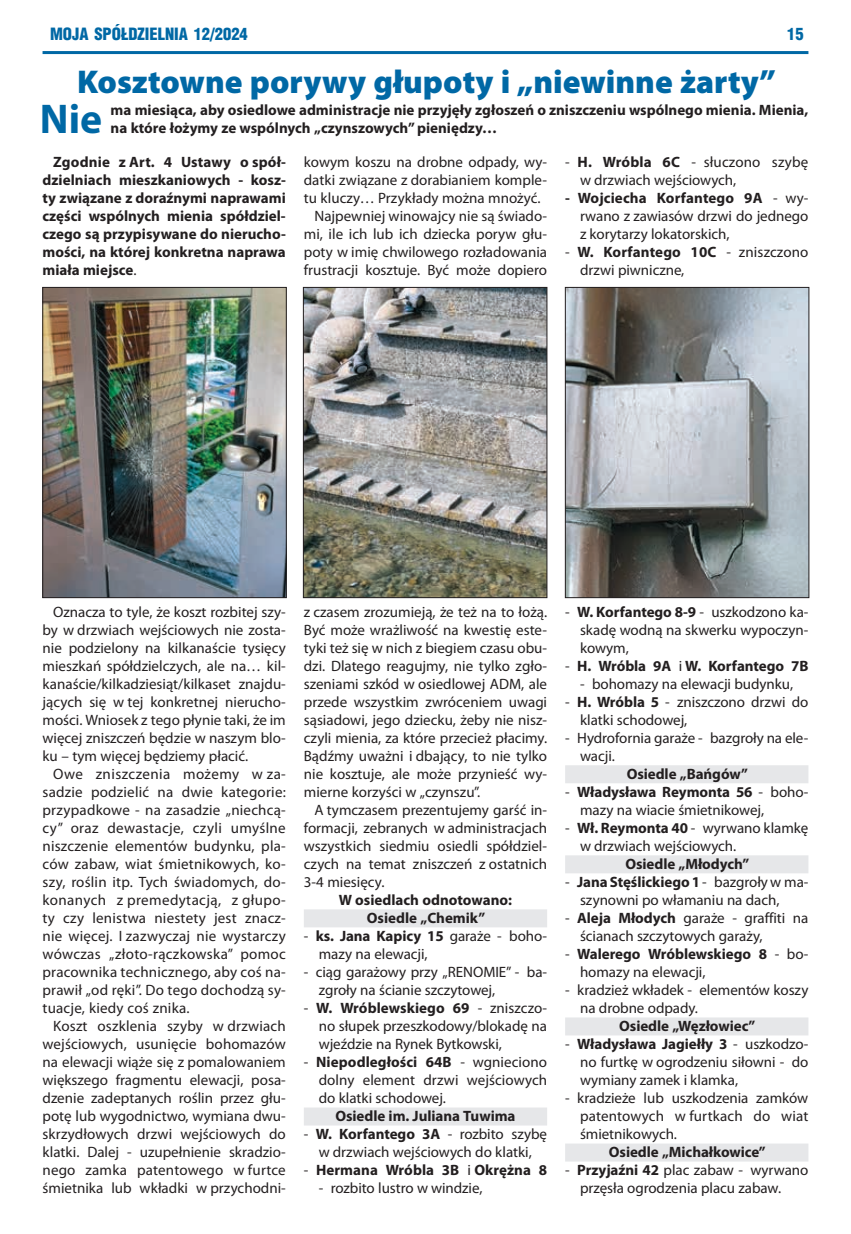
<style>
.page{position:relative;width:851px;height:1234px;background:#fff}
.page>*{position:absolute;margin:0;border:0;box-sizing:border-box;transform-origin:0 0}
.t1{font:700 41.7px "Myriad Pro";color:#0068a5}
.t2{font:900 33px "Myriad Pro";color:#0068a5}
.t3{font:900 16.5px "Switzerland Cond";color:#0068a5}
.t4{font:15px/18px "Myriad Pro";letter-spacing:-.005em;color:#231f20}
.t5{font:700 15px/18px "Myriad Pro";color:#231f20}
.s1{font-weight:400}
.s2{font-weight:700}
</style>
<div class="page">
<hr style="left:43px;top:51px;width:765px;height:3px;background:#0068a5">
<div style="left:304px;top:909px;width:243px;height:18px;background:#e6e7e9"></div>
<div style="left:304px;top:1107px;width:243px;height:18px;background:#e6e7e9"></div>
<div style="left:565px;top:765px;width:243px;height:18px;background:#e6e7e9"></div>
<div style="left:565px;top:855px;width:243px;height:18px;background:#e6e7e9"></div>
<div style="left:565px;top:1017px;width:243px;height:18px;background:#e6e7e9"></div>
<div style="left:565px;top:1143px;width:243px;height:18px;background:#e6e7e9"></div>
<img style="left:45px;top:289px;width:239px;height:306px">
<div style="left:43px;top:287px;width:243px;height:310px;border:1px solid #231f20"></div>
<img style="left:305px;top:289px;width:240px;height:306px">
<div style="left:303px;top:287px;width:244px;height:310px;border:1px solid #231f20"></div>
<img style="left:567px;top:289px;width:240px;height:306px">
<div style="left:565px;top:287px;width:244px;height:310px;border:1px solid #231f20"></div>
<p class="t3" style="left:50px;top:24px;width:199px">MOJA SPÓŁDZIELNIA 12/2024</p>
<p class="t3" style="left:787px;top:24px;width:18px">15</p>
<h2 class="t2" style="left:77px;top:60px;width:700px">Kosztowne porywy głupoty i „niewinne żarty”</h2>
<h1 class="t1" style="left:40px;top:92px;width:64px">Nie</h1>
<p class="t5" style="left:111px;top:100px;width:699px">ma miesiąca, aby osiedlowe administracje nie przyjęły zgłoszeń o zniszczeniu wspólnego mienia. Mienia, na które łożymy ze wspólnych „czynszowych” pieniędzy…</p>
<p class="t5" style="left:43px;top:152px;width:245px;text-align:justify;text-indent:11px">Zgodnie z Art. 4 Ustawy o spół&shy;dzielniach mieszkaniowych - kosz&shy;ty związane z doraźnymi naprawami części wspólnych mienia spółdziel&shy;czego są przypisywane do nierucho&shy;mości, na której konkretna naprawa miała miejsce<span class="s1">.</span></p>
<p class="t4" style="left:304px;top:152px;width:245px">kowym koszu na drobne odpady, wy-</p>
<p class="t4" style="left:304px;top:170px;width:245px">datki związane z dorabianiem komple-</p>
<p class="t4" style="left:304px;top:188px;width:238px">tu kluczy… Przykłady można mnożyć.</p>
<p class="t4" style="left:314px;top:206px;width:234px">Najpewniej winowajcy nie są świado-</p>
<p class="t4" style="left:304px;top:224px;width:245px">mi, ile ich lub ich dziecka poryw głu-</p>
<p class="t4" style="left:304px;top:242px;width:245px">poty w imię chwilowego rozładowania</p>
<p class="t4" style="left:304px;top:260px;width:245px">frustracji kosztuje. Być może dopiero</p>
<p class="t4" style="left:580px;top:152px;width:230px;text-indent:-15px">- <span class="s2">H. Wróbla 6C</span> - słuczono szybę w drzwiach wejściowych,</p>
<p class="t4" style="left:580px;top:188px;width:230px;text-align:justify;text-indent:-15px"><span class="s2">- Wojciecha Korfantego 9A</span> - wy&shy;rwano z zawiasów drzwi do jednego z korytarzy lokatorskich,</p>
<p class="t4" style="left:580px;top:242px;width:230px;text-indent:-15px">- <span class="s2">W. Korfantego 10C</span> - zniszczono drzwi piwniczne,</p>
<p class="t4" style="left:43px;top:602px;width:245px;text-align:justify;text-indent:11px">Oznacza to tyle, że koszt rozbitej szy&shy;by w drzwiach wejściowych nie zosta&shy;nie podzielony na kilkanaście tysięcy mieszkań spółdzielczych, ale na… kil&shy;kanaście/kilkadziesiąt/kilkaset znajdu&shy;jących się w tej konkretnej nierucho&shy;mości. Wniosek z tego płynie taki, że im więcej zniszczeń będzie w naszym blo&shy;ku – tym więcej będziemy płacić.</p>
<p class="t4" style="left:43px;top:764px;width:245px;text-align:justify;text-indent:11px">Owe zniszczenia możemy w za&shy;sadzie podzielić na dwie kategorie: przypadkowe - na zasadzie „niechcą&shy;cy” oraz dewastacje, czyli umyślne niszczenie elementów budynku, pla&shy;ców zabaw, wiat śmietnikowych, ko&shy;szy, roślin itp. Tych świadomych, do&shy;konanych z premedytacją, z głupo&shy;ty czy lenistwa niestety jest znacz&shy;nie więcej. I zazwyczaj nie wystarczy wówczas „złoto-rączkowska” pomoc pracownika technicznego, aby coś na&shy;prawił „od ręki”. Do tego dochodzą sy&shy;tuacje, kiedy coś znika.</p>
<p class="t4" style="left:43px;top:1016px;width:245px;text-align:justify;text-indent:11px">Koszt oszklenia szyby w drzwiach wejściowych, usunięcie bohomazów na elewacji wiąże się z pomalowaniem większego fragmentu elewacji, posa&shy;dzenie zadeptanych roślin przez głu&shy;potę lub wygodnictwo, wymiana dwu&shy;skrzydłowych drzwi wejściowych do klatki. Dalej - uzupełnienie skradzio&shy;nego zamka patentowego w furtce śmietnika lub wkładki w przychodni-</p>
<p class="t4" style="left:304px;top:602px;width:245px;text-align:justify">z czasem zrozumieją, że też na to łożą.<br>Być może wrażliwość na kwestię este&shy;tyki też się w nich z biegiem czasu obu&shy;dzi. Dlatego reagujmy, nie tylko zgło&shy;szeniami szkód w osiedlowej ADM, ale przede wszystkim zwróceniem uwagi sąsiadowi, jego dziecku, żeby nie nisz&shy;czyli mienia, za które przecież płacimy.<br>Bądźmy uważni i dbający, to nie tylko nie kosztuje, ale może przynieść wy&shy;mierne korzyści w „czynszu”.</p>
<p class="t4" style="left:304px;top:800px;width:245px;text-align:justify;text-indent:11px">A tymczasem prezentujemy garść in&shy;formacji, zebranych w administracjach wszystkich siedmiu osiedli spółdziel&shy;czych na temat zniszczeń z ostatnich 3-4 miesięcy.</p>
<p class="t5" style="left:339px;top:890px;width:174px;text-align:center">W osiedlach odnotowano:<br>Osiedle „Chemik”</p>
<p class="t4" style="left:319px;top:926px;width:230px;text-indent:-15px">- <span class="s2">ks. Jana Kapicy 15</span> garaże - boho&shy;mazy na elewacji,</p>
<p class="t4" style="left:319px;top:962px;width:230px;text-indent:-15px">- ciąg garażowy przy „RENOMIE” - ba&shy;zgroły na ścianie szczytowej,</p>
<p class="t4" style="left:319px;top:998px;width:230px;text-align:justify;text-indent:-15px">- <span class="s2">W. Wróblewskiego 69</span> - zniszczo&shy;no słupek przeszkodowy/blokadę na wjeździe na Rynek Bytkowski,</p>
<p class="t4" style="left:319px;top:1052px;width:230px;text-align:justify;text-indent:-15px">- <span class="s2">Niepodległości 64B</span> - wgnieciono dolny element drzwi wejściowych do klatki schodowej.</p>
<p class="t5" style="left:335px;top:1106px;width:181px">Osiedle im. Juliana Tuwima</p>
<p class="t4" style="left:304px;top:1124px;width:245px;text-align:center">- <span class="s2">W. Korfantego 3A</span> - rozbito szybę w drzwiach wejściowych do klatki,</p>
<p class="t5" style="left:304px;top:1160px;width:245px"><span class="s1">-</span> Hermana Wróbla 3B <span class="s1">i</span> Okrężna 8</p>
<p class="t4" style="left:319px;top:1178px;width:165px">- rozbito lustro w windzie,</p>
<p class="t4" style="left:580px;top:602px;width:230px;text-align:justify;text-indent:-15px">- <span class="s2">W. Korfantego 8-9</span> - uszkodzono ka&shy;skadę wodną na skwerku wypoczyn&shy;kowym,</p>
<p class="t5" style="left:565px;top:656px;width:245px"><span class="s1">-</span> H. Wróbla 9A <span class="s1">i</span> W. Korfantego 7B</p>
<p class="t4" style="left:580px;top:674px;width:214px">- bohomazy na elewacji budynku,</p>
<p class="t4" style="left:580px;top:692px;width:230px;text-indent:-15px">- <span class="s2">H. Wróbla 5</span> - zniszczono drzwi do klatki schodowej,</p>
<p class="t4" style="left:580px;top:728px;width:230px;text-indent:-15px">- Hydrofornia garaże - bazgroły na ele&shy;wacji.</p>
<p class="t5" style="left:626px;top:764px;width:123px">Osiedle „Bańgów”</p>
<p class="t4" style="left:580px;top:782px;width:230px;text-indent:-15px">- <span class="s2">Władysława Reymonta 56</span> - boho&shy;mazy na wiacie śmietnikowej,</p>
<p class="t4" style="left:580px;top:818px;width:230px;text-indent:-15px">- <span class="s2">Wł. Reymonta 40</span> - wyrwano klamkę w drzwiach wejściowych.</p>
<p class="t5" style="left:625px;top:854px;width:125px">Osiedle „Młodych”</p>
<p class="t4" style="left:580px;top:872px;width:230px;text-indent:-15px">- <span class="s2">Jana Stęślickiego 1</span> - bazgroły w ma&shy;szynowni po włamaniu na dach,</p>
<p class="t4" style="left:580px;top:908px;width:230px;text-indent:-15px">- <span class="s2">Aleja Młodych</span> garaże - graffiti na ścianach szczytowych garaży,</p>
<p class="t4" style="left:580px;top:944px;width:230px;text-indent:-15px">- <span class="s2">Walerego Wróblewskiego 8</span> - bo&shy;homazy na elewacji,</p>
<p class="t4" style="left:580px;top:980px;width:230px;text-indent:-15px">- kradzież wkładek - elementów koszy na drobne odpady.</p>
<p class="t5" style="left:619px;top:1016px;width:138px">Osiedle „Węzłowiec”</p>
<p class="t4" style="left:580px;top:1034px;width:230px;text-align:justify;text-indent:-15px">- <span class="s2">Władysława Jagiełły 3</span> - uszkodzo&shy;no furtkę w ogrodzeniu siłowni - do wymiany zamek i klamka,</p>
<p class="t4" style="left:580px;top:1088px;width:230px;text-align:justify;text-indent:-15px">- kradzieże lub uszkodzenia zamków patentowych w furtkach do wiat śmietnikowych.</p>
<p class="t5" style="left:608px;top:1142px;width:158px">Osiedle „Michałkowice”</p>
<p class="t4" style="left:580px;top:1160px;width:230px;text-indent:-15px">- <span class="s2">Przyjaźni 42</span> plac zabaw - wyrwano przęsła ogrodzenia placu zabaw.</p>
</div>
